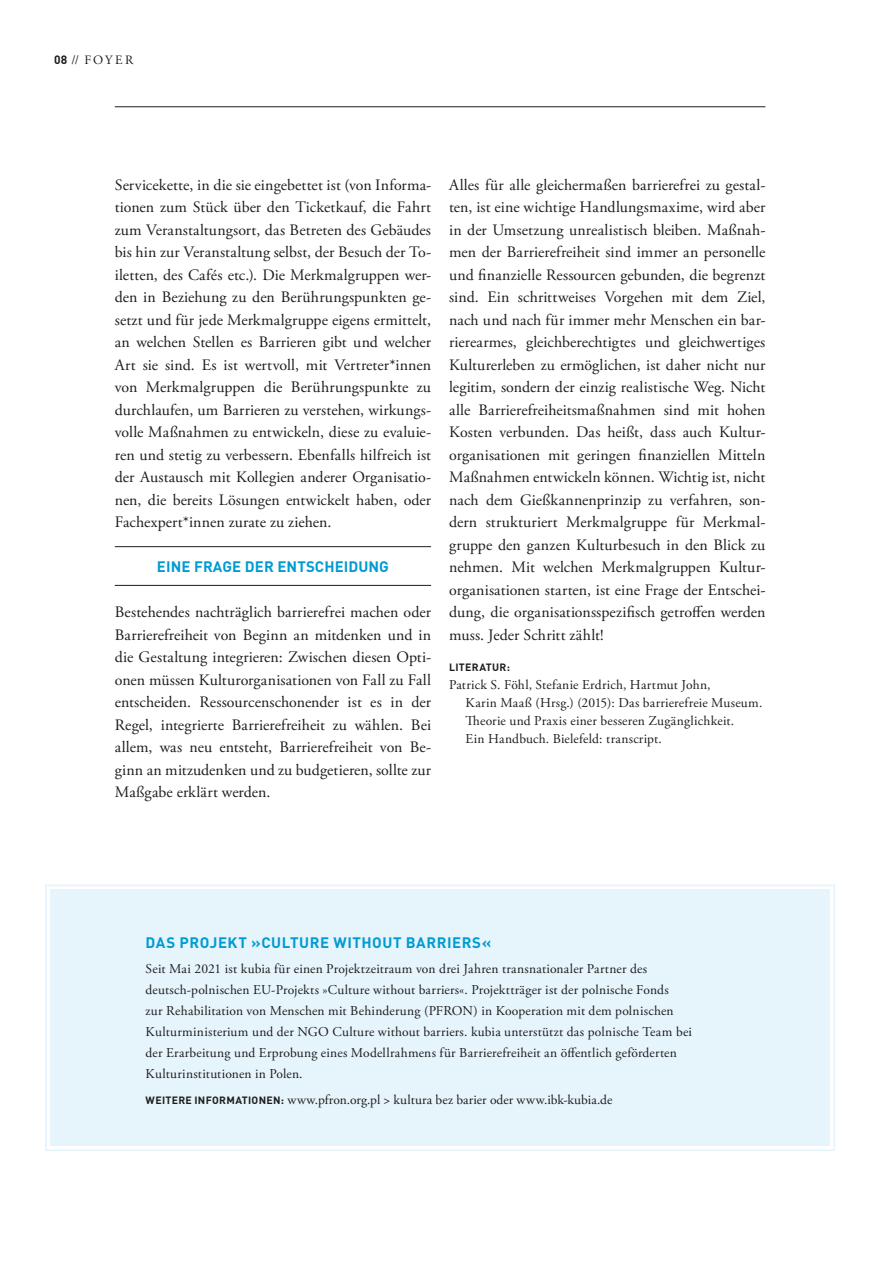
<style>
.page{position:relative;width:893px;height:1263px;background:#fff}
.page>*{position:absolute;margin:0;border:0;box-sizing:border-box;transform-origin:0 0}
.Fließtexte_03_Fließtext_stumpf{font:15.9px/22.5px "Adobe Garamond Pro";letter-spacing:.005em;color:#1d1d1b;text-align:justify}
.Fließtexte_Infokasten_Headline{font:700 15px "DIN";letter-spacing:.035em;color:#009bd2}
.Fließtexte_06_Sublines_im_Fließtext{font:700 15px "DIN";letter-spacing:.005em;color:#009bd2}
.Inhaltsverzeichnis_03_Inhalt_Subhead{font:13.5px/21px "Adobe Garamond Pro";letter-spacing:.015em;color:#1d1d1b}
.Fließtexte_07_Literatur{font:13.5px "Adobe Garamond Pro";letter-spacing:.015em;color:#1d1d1b}
.t1{font:12.75px "Adobe Garamond Pro";letter-spacing:.175em;color:#1d1d1b}
.Inhaltsverzeichnis_03_Inhalt_Subhead-2{font:700 10.5px "DIN";letter-spacing:.03em;color:#1d1d1b}
.s1{font-family:"DIN";font-weight:700;font-size:12px}
.s2{font-family:"DIN";font-weight:700;font-size:10.5px}
</style>
<div class="page">
<hr style="left:115px;top:106px;width:650px;height:1px;background:#1d1d1b">
<hr style="left:115px;top:546px;width:316px;height:1px;background:#1d1d1b">
<hr style="left:115px;top:585px;width:316px;height:1px;background:#1d1d1b">
<div style="left:45px;top:884px;width:790px;height:267px;background:#e6f4fc"></div>
<div style="left:50px;top:890px;width:780px;height:256px;border:5px solid #e6f4fc"></div>
<p class="t1" style="left:54px;top:52px;width:81px"><span class="s1">08</span> // FOYER</p>
<p class="Fließtexte_03_Fließtext_stumpf" style="left:115px;top:174px;width:318px">Servicekette, in die sie eingebettet ist (von Informa&shy;tionen zum Stück über den Ticketkauf, die Fahrt zum Veranstaltungsort, das Betreten des Gebäudes bis hin zur Veranstaltung selbst, der Besuch der To&shy;iletten, des Cafés etc.). Die Merkmalgruppen wer&shy;den in Beziehung zu den Berührungspunkten ge&shy;setzt und für jede Merkmalgruppe eigens ermittelt, an welchen Stellen es Barrieren gibt und welcher Art sie sind. Es ist wertvoll, mit Vertreter*innen von Merkmalgruppen die Berührungspunkte zu durchlaufen, um Barrieren zu verstehen, wirkungs&shy;volle Maßnahmen zu entwickeln, diese zu evaluie&shy;ren und stetig zu verbessern. Ebenfalls hilfreich ist der Austausch mit Kollegien anderer Organisatio&shy;nen, die bereits Lösungen entwickelt haben, oder Fachexpert*innen zurate zu ziehen.</p>
<h4 class="Fließtexte_06_Sublines_im_Fließtext" style="left:157px;top:557px;width:234px">EINE FRAGE DER ENTSCHEIDUNG</h4>
<p class="Fließtexte_03_Fließtext_stumpf" style="left:115px;top:602px;width:318px">Bestehendes nachträglich barrierefrei machen oder Barrierefreiheit von Beginn an mitdenken und in die Gestaltung integrieren: Zwischen diesen Opti&shy;onen müssen Kulturorganisationen von Fall zu Fall entscheiden. Ressourcenschonender ist es in der Regel, integrierte Barrierefreiheit zu wählen. Bei allem, was neu entsteht, Barrierefreiheit von Be&shy;ginn an mitzudenken und zu budgetieren, sollte zur Maßgabe erklärt werden.</p>
<p class="Fließtexte_03_Fließtext_stumpf" style="left:449px;top:174px;width:318px">Alles für alle gleichermaßen barrierefrei zu gestal&shy;ten, ist eine wichtige Handlungsmaxime, wird aber in der Umsetzung unrealistisch bleiben. Maßnah&shy;men der Barrierefreiheit sind immer an personelle und finanzielle Ressourcen gebunden, die begrenzt sind. Ein schrittweises Vorgehen mit dem Ziel, nach und nach für immer mehr Menschen ein bar&shy;rierearmes, gleichberechtigtes und gleichwertiges Kulturerleben zu ermöglichen, ist daher nicht nur legitim, sondern der einzig realistische Weg. Nicht alle Barrierefreiheitsmaßnahmen sind mit hohen Kosten verbunden. Das heißt, dass auch Kultur&shy;organisationen mit geringen finanziellen Mitteln Maßnahmen entwickeln können. Wichtig ist, nicht nach dem Gießkannenprinzip zu verfahren, son&shy;dern strukturiert Merkmalgruppe für Merkmal&shy;gruppe den ganzen Kulturbesuch in den Blick zu nehmen. Mit welchen Merkmalgruppen Kultur&shy;organisationen starten, ist eine Frage der Entschei&shy;dung, die organisationsspezifisch getroffen werden muss. Jeder Schritt zählt!</p>
<p class="Inhaltsverzeichnis_03_Inhalt_Subhead-2" style="left:449px;top:661px;width:62px">LITERATUR:</p>
<p class="Fließtexte_07_Literatur" style="left:449px;top:677px;width:263px">Patrick S. Föhl, Stefanie Erdrich, Hartmut John,</p>
<p class="Fließtexte_07_Literatur" style="left:466px;top:695px;width:298px">Karin Maaß (Hrsg.) (2015): Das barrierefreie Museum.</p>
<p class="Fließtexte_07_Literatur" style="left:466px;top:713px;width:270px">Theorie und Praxis einer besseren Zugänglichkeit.</p>
<p class="Fließtexte_07_Literatur" style="left:466px;top:731px;width:198px">Ein Handbuch. Bielefeld: transcript.</p>
<h2 class="Fließtexte_Infokasten_Headline" style="left:146px;top:932px;width:347px">DAS PROJEKT »CULTURE WITHOUT BARRIERS«</h2>
<p class="Inhaltsverzeichnis_03_Inhalt_Subhead" style="left:146px;top:959px;width:548px">Seit Mai 2021 ist kubia für einen Projektzeitraum von drei Jahren transnationaler Partner des deutsch-polnischen EU-Projekts »Culture without barriers«. Projektträger ist der polnische Fonds<br>zur Rehabilitation von Menschen mit Behinderung (PFRON) in Kooperation mit dem polnischen Kulturministerium und der NGO Culture without barriers. kubia unterstützt das polnische Team bei der Erarbeitung und Erprobung eines Modellrahmens für Barrierefreiheit an öffentlich geförderten Kulturinstitutionen in Polen.</p>
<p class="Inhaltsverzeichnis_03_Inhalt_Subhead" style="left:146px;top:1090px;width:468px"><span class="s2">WEITERE INFORMATIONEN:</span> www.pfron.org.pl &gt; kultura bez barier oder www.ibk-kubia.de</p>
</div>
